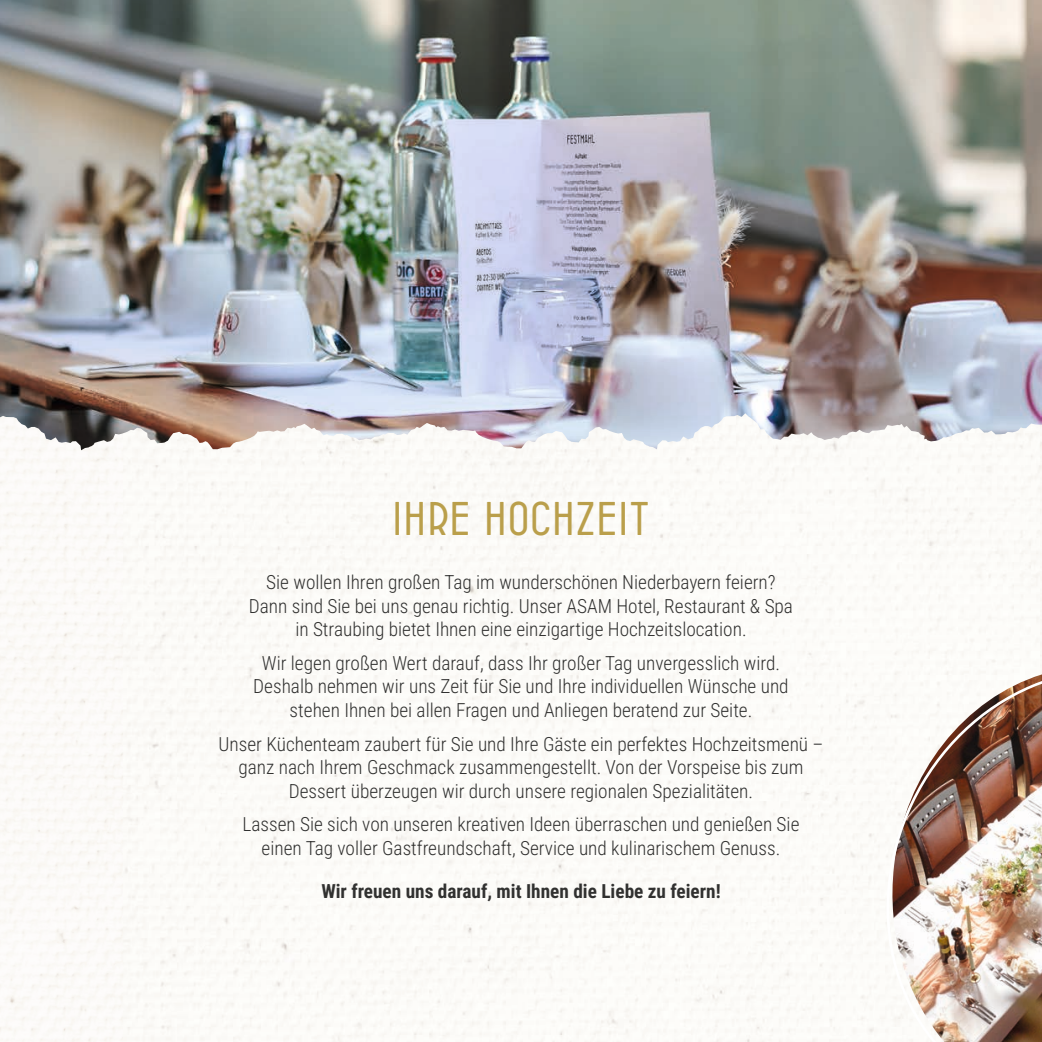
<style>
.page{position:relative;width:1042px;height:1042px;background:#fff}
.page>*{position:absolute;margin:0;border:0;box-sizing:border-box;transform-origin:0 0}
.t1{font:47.25px "PARKING";color:#ba9f4b}
.t2{font:300 19.25px/23.6px "Roboto Condensed";color:#313130;text-align:center}
.t3{font:700 19.25px "Roboto Condensed";color:#313130}
</style>
<div class="page">
<img style="left:0;top:450px;width:1042px;height:592px">
<img style="left:856px;top:637px;width:186px;height:405px">
<img style="left:0;top:0;width:1042px;height:450px">
<h1 class="t1" style="left:392px;top:491px;width:260px">IHRE HOCHZEIT</h1>
<p class="t2" style="left:249px;top:569px;width:545px">Sie wollen Ihren großen Tag im wunderschönen Niederbayern feiern?<br>Dann sind Sie bei uns genau richtig. Unser ASAM Hotel, Restaurant &amp; Spa in Straubing bietet Ihnen eine einzigartige Hochzeitslocation.</p>
<p class="t2" style="left:253px;top:650px;width:537px">Wir legen großen Wert darauf, dass Ihr großer Tag unvergesslich wird.<br>Deshalb nehmen wir uns Zeit für Sie und Ihre individuellen Wünsche und stehen Ihnen bei allen Fragen und Anliegen beratend zur Seite.</p>
<p class="t2" style="left:218px;top:731px;width:606px">Unser Küchenteam zaubert für Sie und Ihre Gäste ein perfektes Hochzeitsmenü – ganz nach Ihrem Geschmack zusammengestellt. Von der Vorspeise bis zum<br>Dessert überzeugen wir durch unsere regionalen Spezialitäten.</p>
<p class="t2" style="left:242px;top:812px;width:558px">Lassen Sie sich von unseren kreativen Ideen überraschen und genießen Sie einen Tag voller Gastfreundschaft, Service und kulinarischem Genuss.</p>
<p class="t3" style="left:321px;top:878px;width:401px">Wir freuen uns darauf, mit Ihnen die Liebe zu feiern!</p>
</div>
